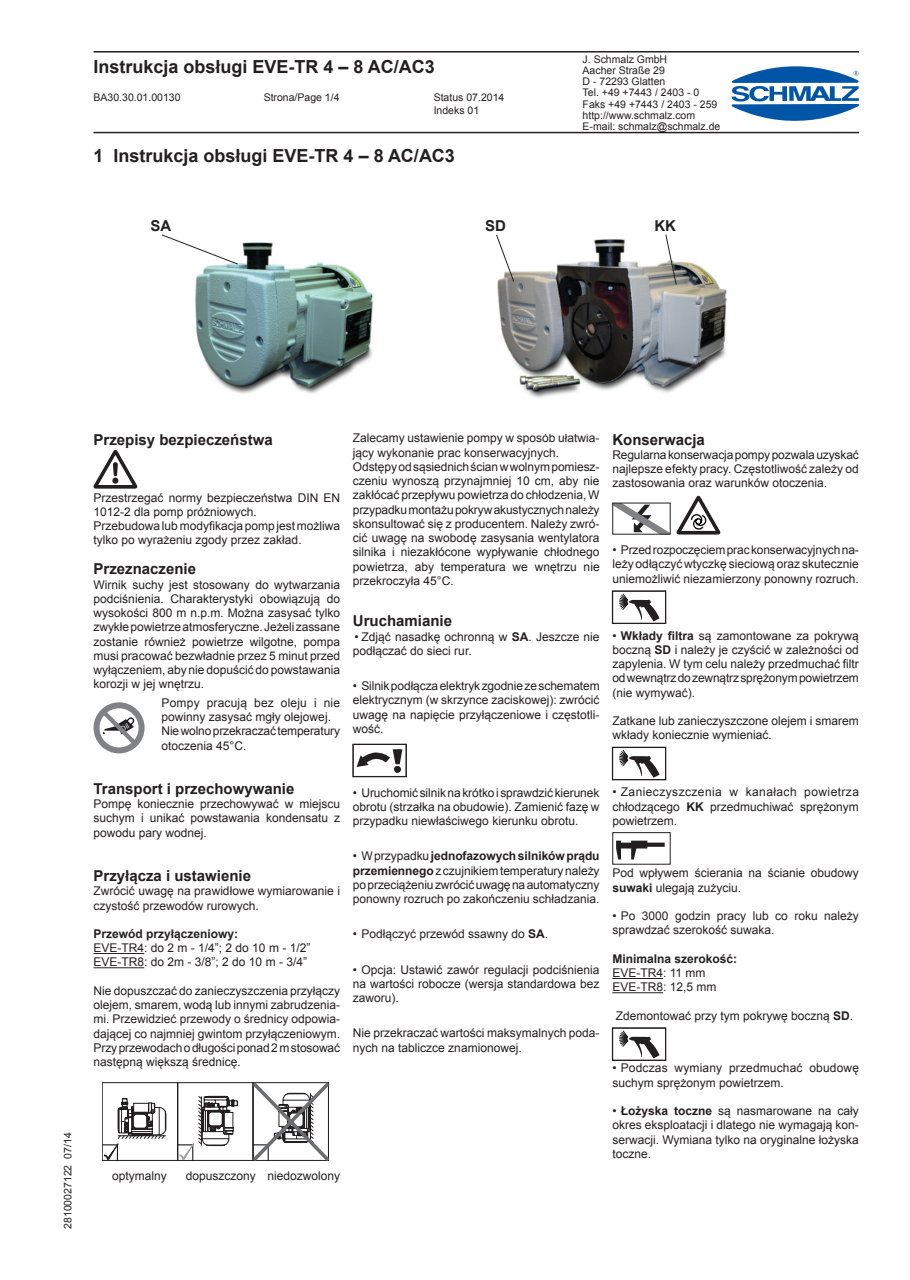
<style>
.page{position:relative;width:910px;height:1280px;background:#fff}
.page>*{position:absolute;margin:0;border:0;box-sizing:border-box;transform-origin:0 0}
.t1{font:700 18px "Arial";color:#231f20}
.t2{font:700 15px "Arial";color:#231f20}
.t3{font:12px/14.2px "Arial";color:#231f20}
.t4{font:700 12px "Arial";color:#231f20}
.t5{font:10.5px/11.2px "Arial";color:#231f20}
.s1{font-weight:700}
</style>
<div class="page">
<svg style="left:731px;top:66px;width:128px;height:55px"></svg>
<hr style="left:94px;top:51px;width:765px;height:2px;background:#231f20">
<hr style="left:94px;top:132px;width:765px;height:1px;background:#231f20">
<hr style="left:94px;top:953px;width:50px;height:1px;background:#231f20">
<hr style="left:94px;top:967px;width:50px;height:1px;background:#231f20">
<hr style="left:612px;top:978px;width:51px;height:1px;background:#231f20">
<hr style="left:612px;top:992px;width:51px;height:1px;background:#231f20">
<svg style="left:94px;top:450px;width:43px;height:39px"></svg>
<svg style="left:619px;top:593px;width:41px;height:28px"></svg>
<div style="left:612px;top:591px;width:54px;height:33px;border:1px solid #231f20"></div>
<svg style="left:357px;top:749px;width:45px;height:18px"></svg>
<div style="left:394px;top:766px;width:7px;height:7px;background:#231f20;border-radius:50%"></div>
<div style="left:353px;top:744px;width:54px;height:33px;border:1px solid #231f20"></div>
<svg style="left:616px;top:841px;width:49px;height:18px"></svg>
<div style="left:612px;top:832px;width:59px;height:32px;border:1px solid #231f20"></div>
<svg style="left:619px;top:750px;width:41px;height:28px"></svg>
<div style="left:612px;top:747px;width:54px;height:33px;border:1px solid #231f20"></div>
<svg style="left:619px;top:1030px;width:41px;height:28px"></svg>
<div style="left:612px;top:1027px;width:54px;height:34px;border:1px solid #231f20"></div>
<div style="left:94px;top:702px;width:51px;height:51px;border:6px solid #808285;border-radius:50%"></div>
<img style="left:195px;top:242px;width:178px;height:152px">
<img style="left:497px;top:239px;width:230px;height:159px">
<svg style="left:496px;top:235px;width:19px;height:48px"></svg>
<svg style="left:665px;top:234px;width:12px;height:52px"></svg>
<svg style="left:614px;top:505px;width:55px;height:27px"></svg>
<svg style="left:677px;top:496px;width:43px;height:38px"></svg>
<svg style="left:102px;top:1082px;width:227px;height:79px"></svg>
<svg style="left:162px;top:234px;width:77px;height:31px"></svg>
<svg style="left:97px;top:705px;width:45px;height:45px"></svg>
<h1 class="t1" style="left:94px;top:54px;width:343px">Instrukcja obsługi EVE-TR 4 – 8 AC/AC3</h1>
<p class="t5" style="left:264px;top:92px;width:77px">Strona/Page 1/4</p>
<p class="t5" style="left:94px;top:92px;width:88px">BA30.30.01.00130</p>
<p class="t5" style="left:434px;top:91px;width:72px;line-height:12.6px">Status 07.2014<br>Indeks 01</p>
<h1 class="t1" style="left:94px;top:144px;width:363px">1 Instrukcja obsługi EVE-TR 4 – 8 AC/AC3</h1>
<p class="t5" style="left:583px;top:53px;width:139px">J. Schmalz GmbH<br>Aacher Straße 29<br>D - 72293 Glatten<br>Tel. +49 +7443 / 2403 - 0<br>Faks +49 +7443 / 2403 - 259 http://www.schmalz.com<br>E-mail: schmalz@schmalz.de</p>
<p class="t2" style="left:151px;top:216px;width:22px">SA</p>
<p class="t2" style="left:485px;top:216px;width:22px">SD</p>
<p class="t2" style="left:654px;top:216px;width:23px">KK</p>
<p class="t5" style="left:62px;top:1229px;width:98px;rotate:-90deg">28100027122 07/14</p>
<p class="t2" style="left:94px;top:429px;width:181px">Przepisy bezpieczeństwa</p>
<p class="t3" style="left:94px;top:490px;width:248px">Przestrzegać normy bezpieczeństwa DIN EN 1012-2 dla pomp próżniowych.<br>Przebudowa lub modyfikacja pomp jest możliwa tylko po wyrażeniu zgody przez zakład.</p>
<p class="t2" style="left:94px;top:559px;width:104px">Przeznaczenie</p>
<p class="t3" style="left:94px;top:577px;width:248px;text-align:justify">Wirnik suchy jest stosowany do wytwarzania podciśnienia. Charakterystyki obowiązują do wysokości 800 m n.p.m. Można zasysać tylko zwykłe powietrze atmosferyczne. Jeżeli zassane zostanie również powietrze wilgotne, pompa musi pracować bezwładnie przez 5 minut przed wyłączeniem, aby nie dopuścić do powstawania korozji w jej wnętrzu.</p>
<p class="t3" style="left:162px;top:696px;width:180px">Pompy pracują bez oleju i nie powinny zasysać mgły olejowej.<br>Nie wolno przekraczać temperatury otoczenia 45°C.</p>
<p class="t2" style="left:94px;top:779px;width:202px">Transport i przechowywanie</p>
<p class="t3" style="left:94px;top:797px;width:248px;text-align:justify">Pompę koniecznie przechowywać w miejscu suchym i unikać powstawania kondensatu z powodu pary wodnej.</p>
<p class="t2" style="left:94px;top:866px;width:159px">Przyłącza i ustawienie</p>
<p class="t3" style="left:94px;top:884px;width:248px">Zwrócić uwagę na prawidłowe wymiarowanie i czystość przewodów rurowych.</p>
<p class="t4" style="left:94px;top:926px;width:146px">Przewód przyłączeniowy:</p>
<p class="t3" style="left:94px;top:941px;width:218px">EVE-TR4: do 2 m - 1/4”; 2 do 10 m - 1/2”<br>EVE-TR8: do 2m - 3/8”; 2 do 10 m - 3/4”</p>
<p class="t3" style="left:94px;top:984px;width:248px;text-align:justify">Nie dopuszczać do zanieczyszczenia przyłączy olejem, smarem, wodą lub innymi zabrudzenia&shy;mi. Przewidzieć przewody o średnicy odpowia&shy;dającej co najmniej gwintom przyłączeniowym.<br>Przy przewodach o długości ponad 2m stosować następną większą średnicę.</p>
<p class="t3" style="left:353px;top:431px;width:248px">Zalecamy ustawienie pompy w sposób ułatwia&shy;jący wykonanie prac konserwacyjnych.<br>Odstępy od sąsiednich ścian w wolnym pomiesz&shy;czeniu wynoszą przynajmniej 10 cm, aby nie zakłócać przepływu powietrza do chłodzenia, W przypadku montażu pokryw akustycznych należy skonsultować się z producentem. Należy zwró&shy;cić uwagę na swobodę zasysania wentylatora silnika i niezakłócone wypływanie chłodnego powietrza, aby temperatura we wnętrzu nie przekroczyła 45°C.</p>
<p class="t2" style="left:353px;top:611px;width:101px">Uruchamianie</p>
<p class="t3" style="left:353px;top:629px;width:248px">• Zdjąć nasadkę ochronną w <span class="s1">SA</span>. Jeszcze nie podłączać do sieci rur.</p>
<p class="t3" style="left:353px;top:679px;width:248px;text-align:justify">• Silnik podłącza elektryk zgodnie ze schematem elektrycznym (w skrzynce zaciskowej): zwrócić uwagę na napięcie przyłączeniowe i częstotli&shy;wość.</p>
<p class="t3" style="left:353px;top:785px;width:248px;text-align:justify">• Uruchomić silnik na krótko i sprawdzić kierunek obrotu (strzałka na obudowie). Zamienić fazę w przypadku niewłaściwego kierunku obrotu.</p>
<p class="t3" style="left:353px;top:849px;width:248px;text-align:justify">• W przypadku <span class="s1">jednofazowych silników prądu przemiennego</span> z czujnikiem temperatury należy po przeciążeniu zwrócić uwagę na automatyczny ponowny rozruch po zakończeniu schładzania.</p>
<p class="t3" style="left:353px;top:927px;width:197px">• Podłączyć przewód ssawny do <span class="s1">SA</span>.</p>
<p class="t3" style="left:353px;top:962px;width:248px;text-align:justify">• Opcja: Ustawić zawór regulacji podciśnienia na wartości robocze (wersja standardowa bez zaworu).</p>
<p class="t3" style="left:353px;top:1026px;width:248px">Nie przekraczać wartości maksymalnych poda&shy;nych na tabliczce znamionowej.</p>
<p class="t3" style="left:112px;top:1169px;width:56px">optymalny</p>
<p class="t3" style="left:186px;top:1169px;width:156px">dopuszczony niedozwolony</p>
<p class="t2" style="left:612px;top:429px;width:94px">Konserwacja</p>
<p class="t3" style="left:612px;top:448px;width:248px;text-align:justify">Regularna konserwacja pompy pozwala uzyskać najlepsze efekty pracy. Częstotliwość zależy od zastosowania oraz warunków otoczenia.</p>
<p class="t3" style="left:612px;top:543px;width:248px;text-align:justify">• Przed rozpoczęciem prac konserwacyjnych na&shy;leży odłączyć wtyczkę sieciową oraz skutecznie uniemożliwić niezamierzony ponowny rozruch.</p>
<p class="t3" style="left:612px;top:628px;width:248px;text-align:justify">• <span class="s1">Wkłady filtra</span> są zamontowane za pokrywą boczną <span class="s1">SD</span> i należy je czyścić w zależności od zapylenia. W tym celu należy przedmuchać filtr od wewnątrz do zewnątrz sprężonym powietrzem (nie wymywać).</p>
<p class="t3" style="left:612px;top:714px;width:248px">Zatkane lub zanieczyszczone olejem i smarem wkłady koniecznie wymieniać.</p>
<p class="t3" style="left:612px;top:785px;width:248px;text-align:justify">• Zanieczyszczenia w kanałach powietrza chłodzącego <span class="s1">KK</span> przedmuchiwać sprężonym powietrzem.</p>
<p class="t3" style="left:612px;top:866px;width:248px">Pod wpływem ścierania na ścianie obudowy <span class="s1">suwaki</span> ulegają zużyciu.</p>
<p class="t3" style="left:612px;top:909px;width:248px">• Po 3000 godzin pracy lub co roku należy sprawdzać szerokość suwaka.</p>
<p class="t4" style="left:612px;top:951px;width:126px">Minimalna szerokość:</p>
<p class="t3" style="left:612px;top:966px;width:106px">EVE-TR4: 11 mm<br>EVE-TR8: 12,5 mm</p>
<p class="t3" style="left:616px;top:1009px;width:239px">Zdemontować przy tym pokrywę boczną <span class="s1">SD</span>.</p>
<p class="t3" style="left:612px;top:1061px;width:248px">• Podczas wymiany przedmuchać obudowę suchym sprężonym powietrzem.</p>
<p class="t3" style="left:612px;top:1104px;width:248px;text-align:justify">• <span class="s1">Łożyska toczne</span> są nasmarowane na cały okres eksploatacji i dlatego nie wymagają kon&shy;serwacji. Wymiana tylko na oryginalne łożyska toczne.</p>
</div>
